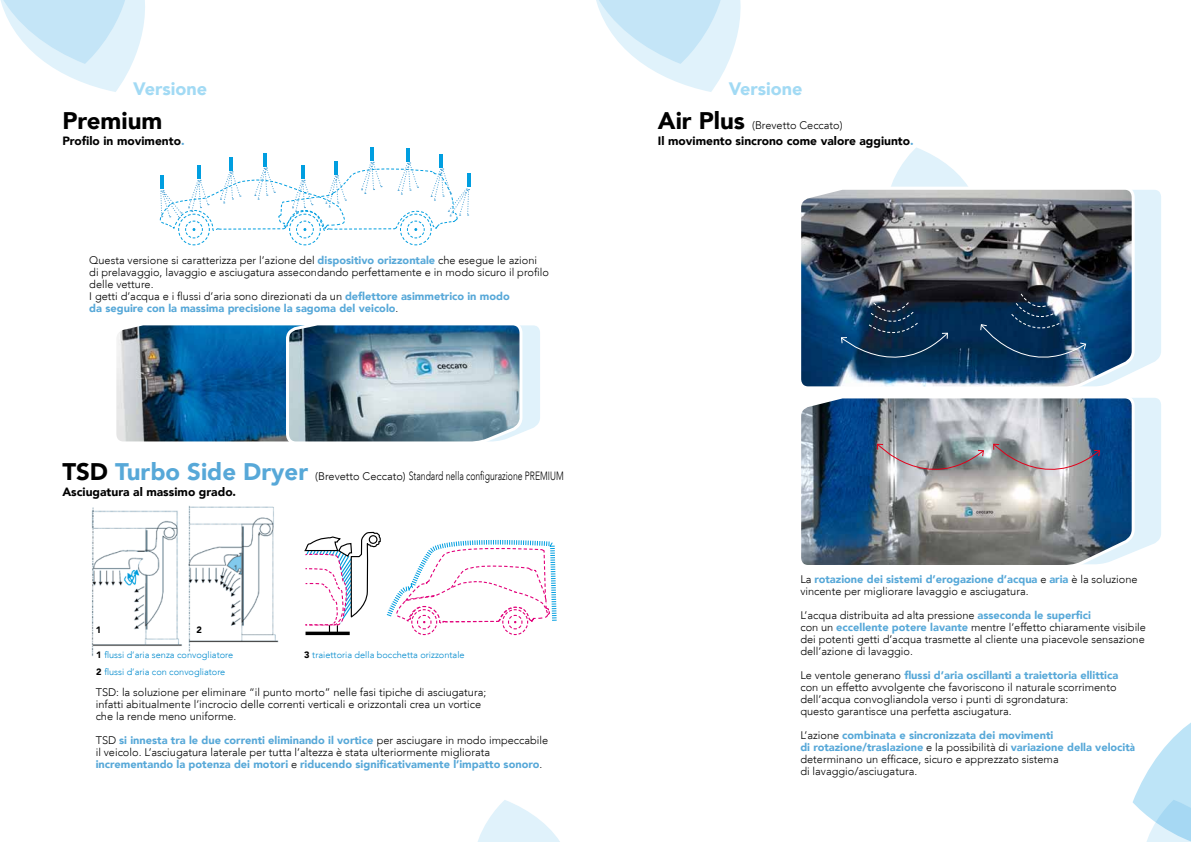
<style>
.page{position:relative;width:1191px;height:842px;background:#fff}
.page>*{position:absolute;margin:0;border:0;box-sizing:border-box;transform-origin:0 0}
.t1{font:900 24px "Avenir LT";color:#000}
.t2{font:900 18px "Avenir LT";color:#a2daf4}
.t3{font:300 12px/16px "Avenir LT";color:#000;scale:.72 1}
.t4{font:900 12px "Avenir LT";color:#000}
.t5{font:300 11px/12px "Avenir LT";color:#000}
.t6{font:900 11px/12px "Avenir LT";color:#57a8d8}
.t7{font:300 9.2px/17px "Avenir LT";color:#008acd}
.t8{font:900 9.2px "Avenir LT";color:#000}
.s1{color:#57a8d8}
.s2{font-weight:900;color:#57a8d8}
.s3{font-weight:900;font-size:24px}
.s4{font-weight:900;font-size:24px;color:#57a8d8}
.s5{font-size:11px}
.s6{font-weight:900}
.s7{font-weight:900;color:#000}
.s8{font-weight:300;color:#000}
</style>
<div class="page">
<img style="left:91px;top:507px;width:91px;height:150px">
<img style="left:188px;top:506px;width:91px;height:146px">
<hr style="left:229px;top:157px;width:4px;height:13px;background:#009ee0">
<hr style="left:263px;top:153px;width:4px;height:14px;background:#009ee0">
<hr style="left:334px;top:161px;width:4px;height:13px;background:#009ee0">
<hr style="left:370px;top:147px;width:4px;height:14px;background:#009ee0">
<hr style="left:406px;top:148px;width:4px;height:14px;background:#009ee0">
<hr style="left:439px;top:154px;width:4px;height:14px;background:#009ee0">
<hr style="left:467px;top:173px;width:4px;height:14px;background:#009ee0">
<svg style="left:160px;top:162px;width:309px;height:84px"></svg>
<svg style="left:0;top:0;width:145px;height:92px"></svg>
<svg style="left:304px;top:531px;width:256px;height:311px"></svg>
<img style="left:116px;top:325px;width:424px;height:117px">
<svg style="left:891px;top:147px;width:76px;height:38px"></svg>
<svg style="left:596px;top:0;width:145px;height:92px"></svg>
<div style="left:1136px;top:190px;width:25px;height:181px;background:#e0f2fb"></div>
<div style="left:1136px;top:398px;width:25px;height:153px;background:#e0f2fb"></div>
<svg style="left:801px;top:185px;width:335px;height:202px;background:#5d6b7a"></svg>
<svg style="left:801px;top:398px;width:335px;height:167px;background:#6b8094"></svg>
<svg style="left:876px;top:443px;width:108px;height:53px;background:#acaaac"></svg>
<svg style="left:992px;top:443px;width:109px;height:53px;background:#aaacb1"></svg>
<svg style="left:840px;top:301px;width:108px;height:83px;background:#1a4266"></svg>
<img style="left:979px;top:293px;width:108px;height:89px">
<svg style="left:1132px;top:722px;width:59px;height:120px"></svg>
<h2 class="t2" style="left:133px;top:78px;width:75px">Versione</h2>
<h1 class="t1" style="left:62px;top:106px;width:102px">Premium</h1>
<p class="t4" style="left:62px;top:133px;width:124px">Profilo in movimento<span class="s1">.</span></p>
<p class="t5" style="left:89px;top:254px;width:461px">Questa versione si caratterizza per l’azione del <span class="s2">dispositivo orizzontale</span> che esegue le azioni di prelavaggio, lavaggio e asciugatura assecondando perfettamente e in modo sicuro il profilo delle vetture.<br>I getti d’acqua e i flussi d’aria sono direzionati da un <span class="s2">deflettore asimmetrico in modo<br>da seguire con la massima precisione la sagoma del veicolo</span>.</p>
<p class="t3" style="left:62px;top:467px;width:698px"><span class="s3">TSD</span> <span class="s4">Turbo Side Dryer</span> <span class="s5">(Brevetto Ceccato)</span> Standard nella configurazione PREMIUM<br><span class="s6">Asciugatura al massimo grado.</span></p>
<p class="t8" style="left:96px;top:624px;width:7px">1</p>
<p class="t8" style="left:197px;top:624px;width:7px">2</p>
<p class="t7" style="left:96px;top:647px;width:139px"><span class="s7">1</span> flussi d’aria senza convogliatore<br><span class="s7">2</span> flussi d’aria con convogliatore</p>
<p class="t7" style="left:304px;top:647px;width:162px"><span class="s7">3</span> traiettoria della bocchetta orizzontale</p>
<p class="t5" style="left:96px;top:687px;width:392px">TSD: la soluzione per eliminare “il punto morto” nelle fasi tipiche di asciugatura; infatti abitualmente l’incrocio delle correnti verticali e orizzontali crea un vortice che la rende meno uniforme.</p>
<p class="t6" style="left:96px;top:734px;width:454px"><span class="s8">TSD</span> si innesta tra le due correnti eliminando il vortice <span class="s8">per asciugare in modo impeccabile il veicolo. L’asciugatura laterale per tutta l’altezza è stata ulteriormente migliorata </span>incrementando la potenza dei motori <span class="s8">e</span> riducendo significativamente l’impatto sonoro<span class="s8">.</span></p>
<h2 class="t2" style="left:729px;top:78px;width:75px">Versione</h2>
<p class="t5" style="left:658px;top:119px;width:186px"><span class="s3">Air Plus</span> (Brevetto Ceccato)</p>
<p class="t4" style="left:658px;top:133px;width:257px">Il movimento sincrono come valore aggiunto<span class="s1">.</span></p>
<p class="t5" style="left:800px;top:573px;width:339px">La <span class="s2">rotazione dei sistemi d’erogazione d’acqua</span> e <span class="s2">aria</span> è la soluzione vincente per migliorare lavaggio e asciugatura.</p>
<p class="t5" style="left:800px;top:609px;width:347px">L’acqua distribuita ad alta pressione <span class="s2">asseconda le superfici<br></span>con un <span class="s2">eccellente potere lavante</span> mentre l’effetto chiaramente visibile dei potenti getti d’acqua trasmette al cliente una piacevole sensazione dell’azione di lavaggio.</p>
<p class="t5" style="left:800px;top:669px;width:319px">Le ventole generano <span class="s2">flussi d’aria oscillanti a traiettoria ellittica </span>con un effetto avvolgente che favoriscono il naturale scorrimento dell’acqua convogliandola verso i punti di sgrondatura:<br>questo garantisce una perfetta asciugatura.</p>
<p class="t5" style="left:800px;top:729px;width:337px">L’azione <span class="s2">combinata e sincronizzata dei movimenti<br>di rotazione/traslazione</span> e la possibilità di <span class="s2">variazione della velocità </span>determinano un efficace, sicuro e apprezzato sistema<br>di lavaggio/asciugatura.</p>
</div>
